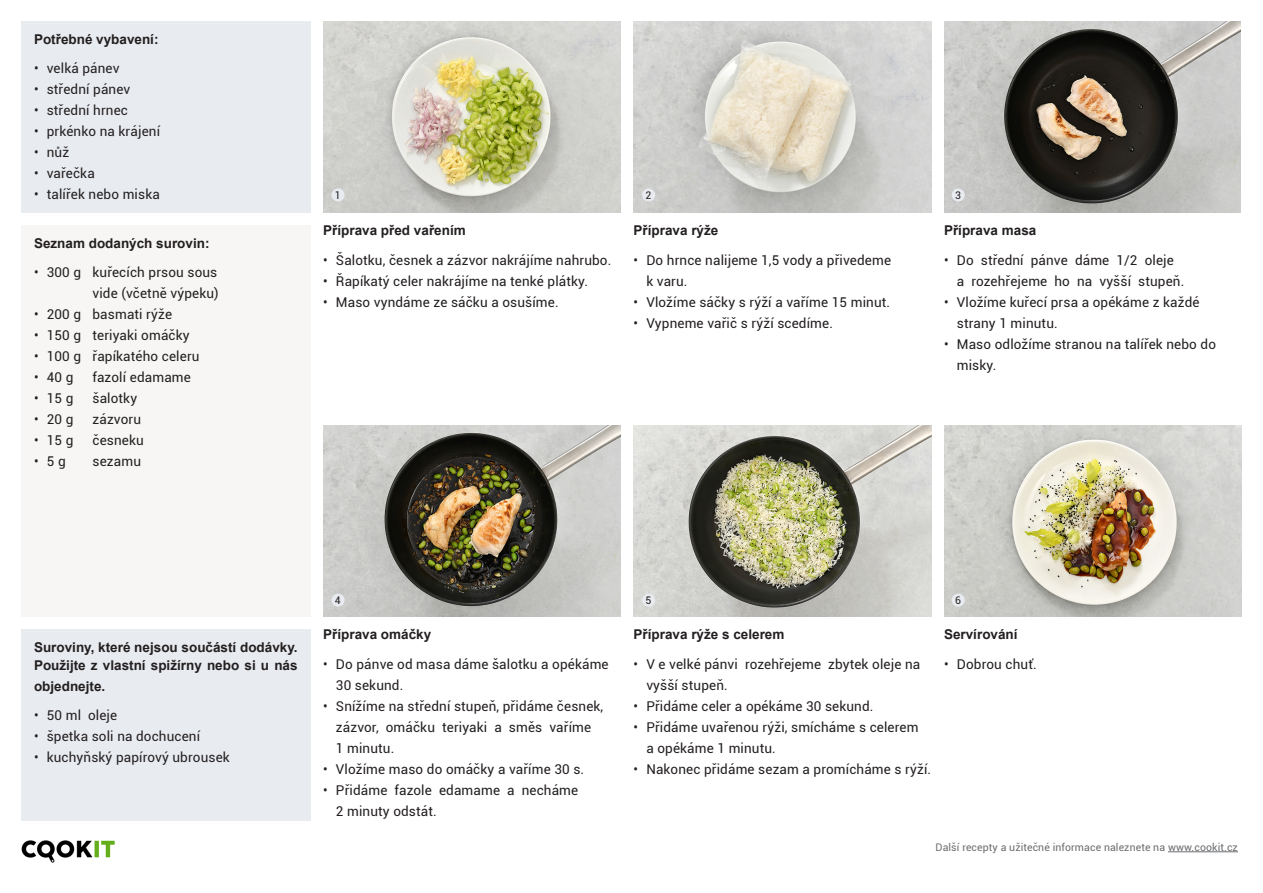
<style>
.page{position:relative;width:1263px;height:893px;background:#fff}
.page>*{position:absolute;margin:0;border:0;box-sizing:border-box;transform-origin:0 0}
.t1{font:13.5px/21px "Roboto";letter-spacing:.01em;color:#231f20}
.Nadpis_3{font:700 13.5px/18px "Arial";color:#231f20}
.Maly_text{font:10.5px "Roboto";letter-spacing:.01em;color:#6c6d70}
.Maly_text-2{font:10.5px "Roboto";color:#231f20}
</style>
<div class="page">
<img style="left:323px;top:21px;width:298px;height:192px">
<img style="left:634px;top:21px;width:297px;height:192px">
<img style="left:944px;top:21px;width:296px;height:192px">
<img style="left:323px;top:425px;width:298px;height:192px">
<img style="left:634px;top:425px;width:297px;height:192px">
<img style="left:944px;top:425px;width:298px;height:192px">
<div style="left:21px;top:21px;width:289px;height:192px;background:#e8ebf0"></div>
<div style="left:21px;top:225px;width:289px;height:392px;background:#f7f6f4"></div>
<div style="left:642px;top:188px;width:13px;height:14px;background:#e8ebf0;border-radius:50%"></div>
<div style="left:952px;top:188px;width:13px;height:14px;background:#e8ebf0;border-radius:50%"></div>
<div style="left:331px;top:594px;width:14px;height:13px;background:#e8ebf0;border-radius:50%"></div>
<div style="left:642px;top:594px;width:13px;height:13px;background:#e8ebf0;border-radius:50%"></div>
<div style="left:952px;top:594px;width:13px;height:13px;background:#e8ebf0;border-radius:50%"></div>
<div style="left:331px;top:188px;width:14px;height:14px;background:#e8ebf0;border-radius:50%"></div>
<hr style="left:1168px;top:851px;width:70px;height:1px;background:#6c6d70">
<div style="left:21px;top:629px;width:289px;height:192px;background:#e8ebf0"></div>
<img style="left:21px;top:840px;width:94px;height:23px">
<p class="Nadpis_3" style="left:34px;top:30px;width:126px">Potřebné vybavení:</p>
<p class="t1" style="left:34px;top:58px;width:87px">• velká pánev</p>
<p class="t1" style="left:34px;top:79px;width:98px">• střední pánev</p>
<p class="t1" style="left:34px;top:100px;width:95px">• střední hrnec</p>
<p class="t1" style="left:34px;top:121px;width:128px">• prkénko na krájení</p>
<p class="t1" style="left:34px;top:142px;width:37px">• nůž</p>
<p class="t1" style="left:34px;top:163px;width:62px">• vařečka</p>
<p class="t1" style="left:34px;top:184px;width:127px">• talířek nebo miska</p>
<p class="Nadpis_3" style="left:34px;top:234px;width:177px">Seznam dodaných surovin:</p>
<p class="t1" style="left:34px;top:262px;width:186px;text-align:right">• 300 g kuřecích prsou sous vide (včetně výpeku)</p>
<p class="t1" style="left:34px;top:304px;width:140px">• 200 g basmati rýže</p>
<p class="t1" style="left:34px;top:325px;width:157px">• 150 g teriyaki omáčky</p>
<p class="t1" style="left:34px;top:346px;width:167px">• 100 g řapíkatého celeru</p>
<p class="t1" style="left:34px;top:367px;width:41px">• 40 g</p>
<p class="t1" style="left:93px;top:367px;width:100px">fazolí edamame</p>
<p class="t1" style="left:34px;top:388px;width:41px">• 15 g</p>
<p class="t1" style="left:93px;top:388px;width:46px">šalotky</p>
<p class="t1" style="left:34px;top:409px;width:41px">• 20 g</p>
<p class="t1" style="left:93px;top:409px;width:50px">zázvoru</p>
<p class="t1" style="left:34px;top:430px;width:41px">• 15 g</p>
<p class="t1" style="left:93px;top:430px;width:53px">česneku</p>
<p class="t1" style="left:34px;top:451px;width:33px">• 5 g</p>
<p class="t1" style="left:93px;top:451px;width:50px">sezamu</p>
<p class="Maly_text-2" style="left:335px;top:188px;width:7px">1</p>
<p class="Nadpis_3" style="left:323px;top:222px;width:144px">Příprava před vařením</p>
<p class="t1" style="left:323px;top:249px;width:290px">• Šalotku, česnek a zázvor nakrájíme nahrubo.</p>
<p class="t1" style="left:323px;top:270px;width:266px">• Řapíkatý celer nakrájíme na tenké plátky.</p>
<p class="t1" style="left:323px;top:291px;width:237px">• Maso vyndáme ze sáčku a osušíme.</p>
<p class="Maly_text-2" style="left:645px;top:188px;width:7px">2</p>
<p class="Maly_text-2" style="left:955px;top:188px;width:7px">3</p>
<p class="Nadpis_3" style="left:634px;top:222px;width:86px">Příprava rýže</p>
<p class="t1" style="left:646px;top:249px;width:246px;text-indent:-13px">• Do hrnce nalijeme 1,5 vody a přivedeme k varu.</p>
<p class="t1" style="left:634px;top:291px;width:258px">• Vložíme sáčky s rýží a vaříme 15 minut.</p>
<p class="t1" style="left:634px;top:312px;width:201px">• Vypneme vařič s rýží scedíme.</p>
<p class="Nadpis_3" style="left:944px;top:222px;width:94px">Příprava masa</p>
<p class="t1" style="left:957px;top:249px;width:229px;text-indent:-13px">• Do střední pánve dáme 1/2 oleje a rozehřejeme ho na vyšší stupeň.</p>
<p class="t1" style="left:957px;top:291px;width:244px;text-indent:-13px">• Vložíme kuřecí prsa a opékáme z každé strany 1 minutu.</p>
<p class="t1" style="left:957px;top:333px;width:261px;text-indent:-13px">• Maso odložíme stranou na talířek nebo do misky.</p>
<p class="Nadpis_3" style="left:34px;top:638px;width:265px">Suroviny, které nejsou součástí dodávky.<br>Použijte z vlastní spižírny nebo si u nás</p>
<p class="Nadpis_3" style="left:34px;top:677px;width:73px">objednejte.</p>
<p class="t1" style="left:34px;top:705px;width:85px">• 50 ml oleje</p>
<p class="t1" style="left:34px;top:726px;width:168px">• špetka soli na dochucení</p>
<p class="t1" style="left:34px;top:747px;width:197px">• kuchyňský papírový ubrousek</p>
<p class="Maly_text-2" style="left:335px;top:593px;width:7px">4</p>
<p class="Maly_text-2" style="left:645px;top:593px;width:7px">5</p>
<p class="Maly_text-2" style="left:955px;top:593px;width:7px">6</p>
<p class="Nadpis_3" style="left:323px;top:626px;width:110px">Příprava omáčky</p>
<p class="t1" style="left:336px;top:653px;width:274px;text-indent:-13px">• Do pánve od masa dáme šalotku a opékáme<br>30 sekund.</p>
<p class="t1" style="left:336px;top:695px;width:269px;text-indent:-13px">• Snížíme na střední stupeň, přidáme česnek, zázvor, omáčku teriyaki a směs vaříme<br>1 minutu.</p>
<p class="t1" style="left:323px;top:758px;width:263px">• Vložíme maso do omáčky a vaříme 30 s.</p>
<p class="t1" style="left:336px;top:779px;width:244px;text-indent:-13px">• Přidáme fazole edamame a necháme<br>2 minuty odstát.</p>
<p class="Nadpis_3" style="left:634px;top:626px;width:152px">Příprava rýže s celerem</p>
<p class="t1" style="left:646px;top:653px;width:275px;text-indent:-13px">• V e velké pánvi rozehřejeme zbytek oleje na vyšší stupeň.</p>
<p class="t1" style="left:634px;top:695px;width:241px">• Přidáme celer a opékáme 30 sekund.</p>
<p class="t1" style="left:646px;top:716px;width:274px;text-indent:-13px">• Přidáme uvařenou rýži, smícháme s celerem a opékáme 1 minutu.</p>
<p class="t1" style="left:634px;top:758px;width:299px">• Nakonec přidáme sezam a promícháme s rýží.</p>
<p class="Nadpis_3" style="left:944px;top:626px;width:75px">Servírování</p>
<p class="t1" style="left:944px;top:653px;width:94px">• Dobrou chuť.</p>
<p class="Maly_text" style="left:935px;top:840px;width:304px">Další recepty a užitečné informace naleznete na www.cookit.cz</p>
</div>
